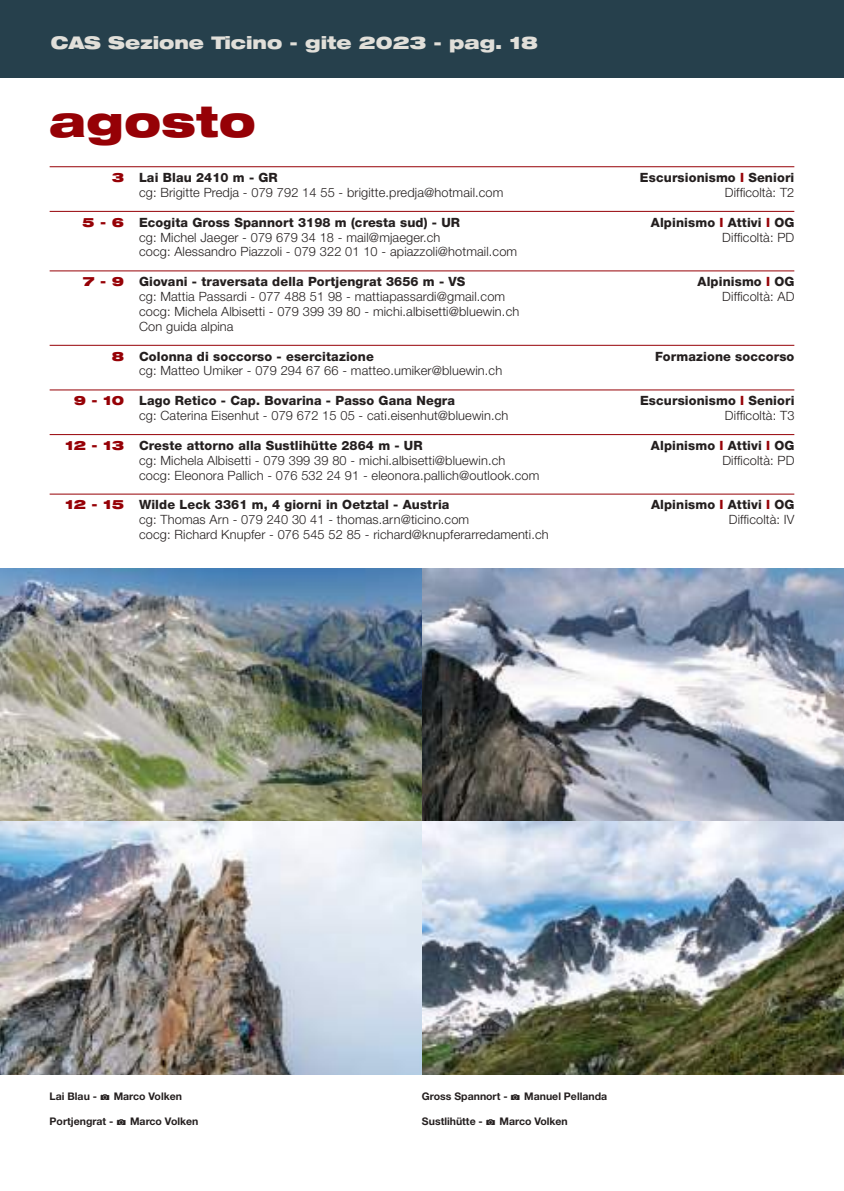
<style>
.page{position:relative;width:844px;height:1191px;background:#fff}
.page>*{position:absolute;margin:0;border:0;box-sizing:border-box;transform-origin:0 0}
.t1{font:900 expanded 42px "Helvetica Neue LT";letter-spacing:.01em;color:#960106}
.t2{font:900 expanded 17.5px "Helvetica Neue LT";color:#e1dfd9}
.t3{font:300 12.78px/14.9px "Helvetica Neue LT";letter-spacing:.01em;color:#241f1f}
.t4{font:800 12.78px "Helvetica Neue LT";letter-spacing:.01em;color:#241f1f}
.t5{font:700 10.5px "Helvetica Neue LT";color:#241f1f}
.s1{font-weight:900;font-stretch:expanded;color:#960106}
.s2{color:#960106}
.s3{font-family:"Communications P04";font-weight:400}
</style>
<div class="page">
<hr style="left:50px;top:166px;width:744px;height:1px;background:#960106">
<hr style="left:50px;top:211px;width:744px;height:1px;background:#960106">
<hr style="left:50px;top:270px;width:744px;height:1px;background:#960106">
<hr style="left:50px;top:345px;width:744px;height:1px;background:#960106">
<hr style="left:50px;top:389px;width:744px;height:1px;background:#960106">
<hr style="left:50px;top:434px;width:744px;height:1px;background:#960106">
<hr style="left:50px;top:493px;width:744px;height:1px;background:#960106">
<img style="left:0;top:569px;width:422px;height:253px">
<div style="left:0;top:0;width:843px;height:78px;background:#26404c"></div>
<hr style="left:843px;top:0;width:1px;height:78px;background:#26404c">
<img style="left:0;top:822px;width:422px;height:252px">
<img style="left:422px;top:569px;width:421px;height:505px">
<h2 class="t2" style="left:51px;top:31px;width:488px">CAS Sezione Ticino - gite 2023 - pag. 18</h2>
<h1 class="t1" style="left:50px;top:95px;width:207px">agosto</h1>
<p class="t4" style="left:112px;top:170px;width:168px"><span class="s1">3</span> Lai Blau 2410 m - GR</p>
<p class="t4" style="left:639px;top:170px;width:156px">Escursionismo <span class="s2">I</span> Seniori</p>
<p class="t3" style="left:139px;top:185px;width:366px">cg: Brigitte Predja - 079 792 14 55 - brigitte.predja@hotmail.com</p>
<p class="t3" style="left:724px;top:185px;width:71px">Difficoltà: T2</p>
<p class="t4" style="left:82px;top:214px;width:379px"><span class="s1">5 - 6</span> Ecogita Gross Spannort 3198 m (cresta sud) - UR</p>
<p class="t4" style="left:650px;top:214px;width:145px">Alpinismo <span class="s2">I</span> Attivi <span class="s2">I</span> OG</p>
<p class="t3" style="left:139px;top:229px;width:303px">cg: Michel Jaeger - 079 679 34 18 - mail@mjaeger.ch</p>
<p class="t3" style="left:722px;top:229px;width:74px">Difficoltà: PD</p>
<p class="t3" style="left:139px;top:244px;width:379px">cocg: Alessandro Piazzoli - 079 322 01 10 - apiazzoli@hotmail.com</p>
<p class="t4" style="left:83px;top:274px;width:384px"><span class="s1">7 - 9</span> Giovani - traversata della Portjengrat 3656 m - VS</p>
<p class="t4" style="left:697px;top:274px;width:98px">Alpinismo <span class="s2">I</span> OG</p>
<p class="t3" style="left:139px;top:289px;width:367px">cg: Mattia Passardi - 077 488 51 98 - mattiapassardi@gmail.com</p>
<p class="t3" style="left:722px;top:289px;width:74px">Difficoltà: AD</p>
<p class="t3" style="left:139px;top:304px;width:381px">cocg: Michela Albisetti - 079 399 39 80 - michi.albisetti@bluewin.ch<br>Con guida alpina</p>
<p class="t4" style="left:112px;top:348px;width:263px"><span class="s1">8</span> Colonna di soccorso - esercitazione</p>
<p class="t4" style="left:654px;top:348px;width:141px">Formazione soccorso</p>
<p class="t3" style="left:139px;top:363px;width:364px">cg: Matteo Umiker - 079 294 67 66 - matteo.umiker@bluewin.ch</p>
<p class="t4" style="left:74px;top:393px;width:383px"><span class="s1">9 - 10</span> Lago Retico - Cap. Bovarina - Passo Gana Negra</p>
<p class="t4" style="left:640px;top:393px;width:156px">Escursionismo <span class="s2">I</span> Seniori</p>
<p class="t3" style="left:139px;top:408px;width:370px">cg: Caterina Eisenhut - 079 672 15 05 - cati.eisenhut@bluewin.ch</p>
<p class="t3" style="left:724px;top:408px;width:71px">Difficoltà: T3</p>
<p class="t4" style="left:65px;top:438px;width:359px"><span class="s1">12 - 13</span> Creste attorno alla Sustlihütte 2864 m - UR</p>
<p class="t4" style="left:650px;top:438px;width:145px">Alpinismo <span class="s2">I</span> Attivi <span class="s2">I</span> OG</p>
<p class="t3" style="left:139px;top:452px;width:367px">cg: Michela Albisetti - 079 399 39 80 - michi.albisetti@bluewin.ch</p>
<p class="t3" style="left:722px;top:452px;width:74px">Difficoltà: PD</p>
<p class="t3" style="left:139px;top:467px;width:401px">cocg: Eleonora Pallich - 076 532 24 91 - eleonora.pallich@outlook.com</p>
<p class="t4" style="left:65px;top:497px;width:386px"><span class="s1">12 - 15</span> Wilde Leck 3361 m, 4 giorni in Oetztal - Austria</p>
<p class="t4" style="left:650px;top:497px;width:145px">Alpinismo <span class="s2">I</span> Attivi <span class="s2">I</span> OG</p>
<p class="t3" style="left:139px;top:512px;width:331px">cg: Thomas Arn - 079 240 30 41 - thomas.arn@ticino.com</p>
<p class="t3" style="left:728px;top:512px;width:67px">Difficoltà: IV</p>
<p class="t3" style="left:139px;top:527px;width:411px">cocg: Richard Knupfer - 076 545 52 85 - richard@knupferarredamenti.ch</p>
<p class="t5" style="left:50px;top:1089px;width:134px">Lai Blau - <span class="s3">1</span> Marco Volken</p>
<p class="t5" style="left:50px;top:1115px;width:150px">Portjengrat - <span class="s3">1</span> Marco Volken</p>
<p class="t5" style="left:422px;top:1089px;width:186px">Gross Spannort - <span class="s3">1</span> Manuel Pellanda</p>
<p class="t5" style="left:422px;top:1115px;width:147px">Sustlihütte - <span class="s3">1</span> Marco Volken</p>
</div>
